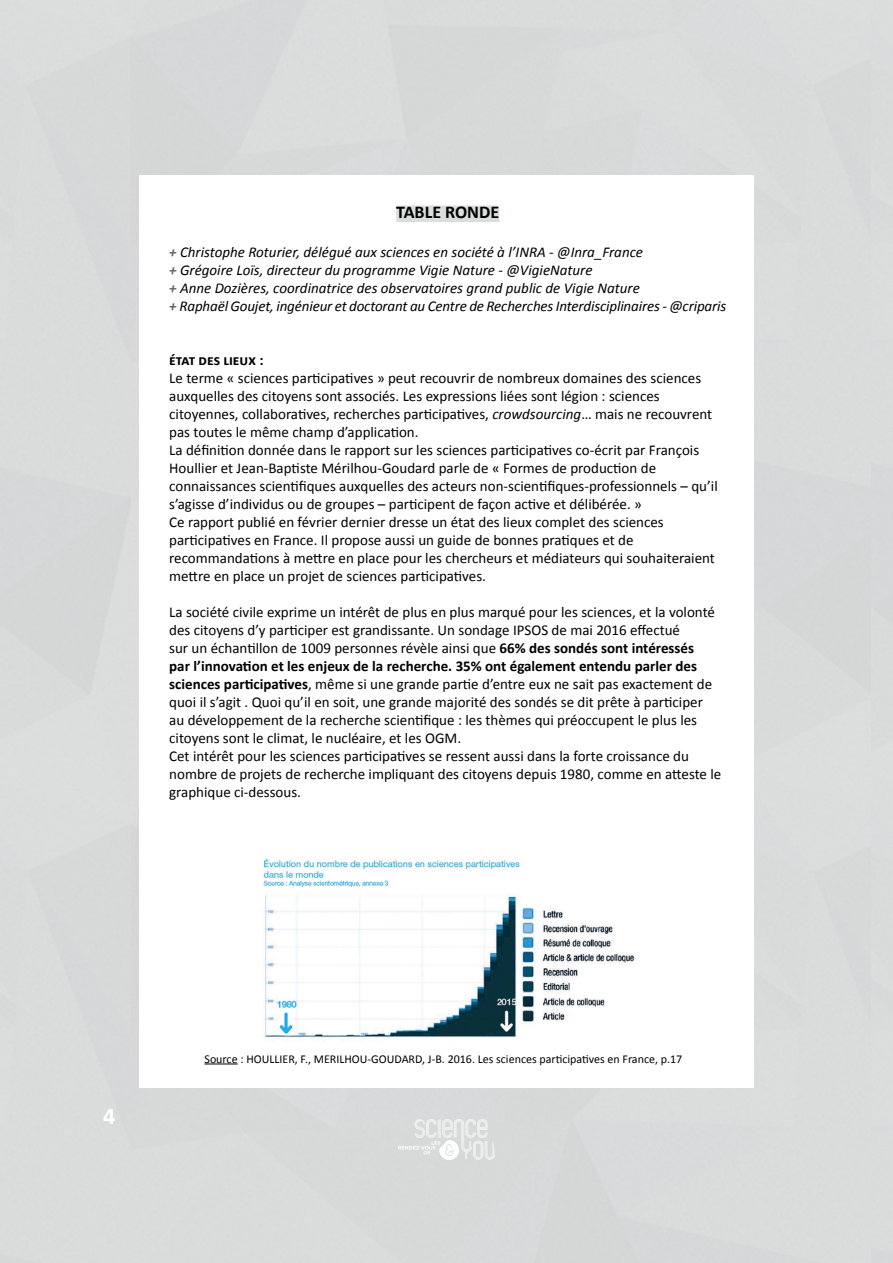
<style>
.page{position:relative;width:893px;height:1263px;background:#fff}
.page>*{position:absolute;margin:0;border:0;box-sizing:border-box;transform-origin:0 0}
.t1{font:700 24px "Calibri";color:#fff}
.t2{font:700 18px "Calibri";color:#000}
.t3{font:15px/18px "Calibri";color:#000}
.t4{font:italic 15px/18px "Calibri";color:#000}
.t5{font:700 15px "Calibri";color:#000}
.t6{font:12px "Calibri";color:#000}
.s1{font-weight:700;color:#636466}
.s2{font-style:italic}
.s3{font-weight:700}
</style>
<div class="page">
<div style="left:872px;top:0;width:21px;height:1263px;background:#dadbdb"></div>
<img style="left:398px;top:1119px;width:97px;height:41px">
<div style="left:396px;top:205px;width:103px;height:17px;background:#dbdddd"></div>
<img style="left:263px;top:858px;width:374px;height:180px">
<hr style="left:204px;top:1063px;width:34px;height:1px;background:#000">
<p class="t2" style="left:396px;top:200px;width:105px">TABLE RONDE</p>
<p class="t4" style="left:169px;top:243px;width:558px"><span class="s1">+</span> Christophe Roturier, délégué aux sciences en société à l’INRA - @Inra_France<br><span class="s1">+</span> Grégoire Loïs, directeur du programme Vigie Nature - @VigieNature<br><span class="s1">+</span> Anne Dozières, coordinatrice des observatoires grand public de Vigie Nature<br><span class="s1">+</span> Raphaël Goujet, ingénieur et doctorant au Centre de Recherches Interdisciplinaires - @criparis</p>
<p class="t5" style="left:169px;top:351px;width:96px">état des lieux :</p>
<p class="t3" style="left:169px;top:369px;width:550px">Le terme « sciences participatives » peut recouvrir de nombreux domaines des sciences auxquelles des citoyens sont associés. Les expressions liées sont légion : sciences citoyennes, collaboratives, recherches participatives, <span class="s2">crowdsourcing</span>… mais ne recouvrent pas toutes le même champ d’application.<br>La définition donnée dans le rapport sur les sciences participatives co-écrit par François Houllier et Jean-Baptiste Mérilhou-Goudard parle de « Formes de production de connaissances scientifiques auxquelles des acteurs non-scientifiques-professionnels – qu’il s’agisse d’individus ou de groupes – participent de façon active et délibérée. »<br>Ce rapport publié en février dernier dresse un état des lieux complet des sciences participatives en France. I l propose aussi un guide de bonnes pratiques et de recommandations à mettre en place pour les chercheurs et médiateurs qui souhaiteraient mettre en place un projet de sciences participatives.</p>
<p class="t3" style="left:169px;top:603px;width:547px">La société civile exprime un intérêt de plus en plus marqué pour les sciences, et la volonté des citoyens d’y participer est grandissante. U n sondage IPSOS</p>
<p class="t3" style="left:169px;top:621px;width:554px;text-indent:382px">de mai 2016 effectué<br>sur un échantillon de 1009 personnes révèle ainsi que <span class="s3">66% des sondés sont intéressés<br>par l’innovation et les enjeux de la recherche. 35% ont également entendu parler des sciences participatives</span>, même si une grande partie d’entre eux ne sait pas exactement de quoi il s’agit . Quoi qu’il en soit, une grande majorité des sondés se dit prête à participer au développement de la recherche scientifique : les thèmes qui préoccupent le plus les citoyens sont le climat, le nucléaire, et les OGM.<br>Cet intérêt pour les sciences participatives se ressent aussi dans la forte croissance du nombre de projets de recherche impliquant des citoyens depuis 1980, comme en atteste le graphique ci-dessous.</p>
<h1 class="t1" style="left:103px;top:1100px;width:14px">4</h1>
<p class="t6" style="left:204px;top:1051px;width:479px">Source : HOU LLIE R, F., MERI LHOU-GOU DARD, J-B. 2016. Les sciences participatives en France, p.17</p>
</div>
